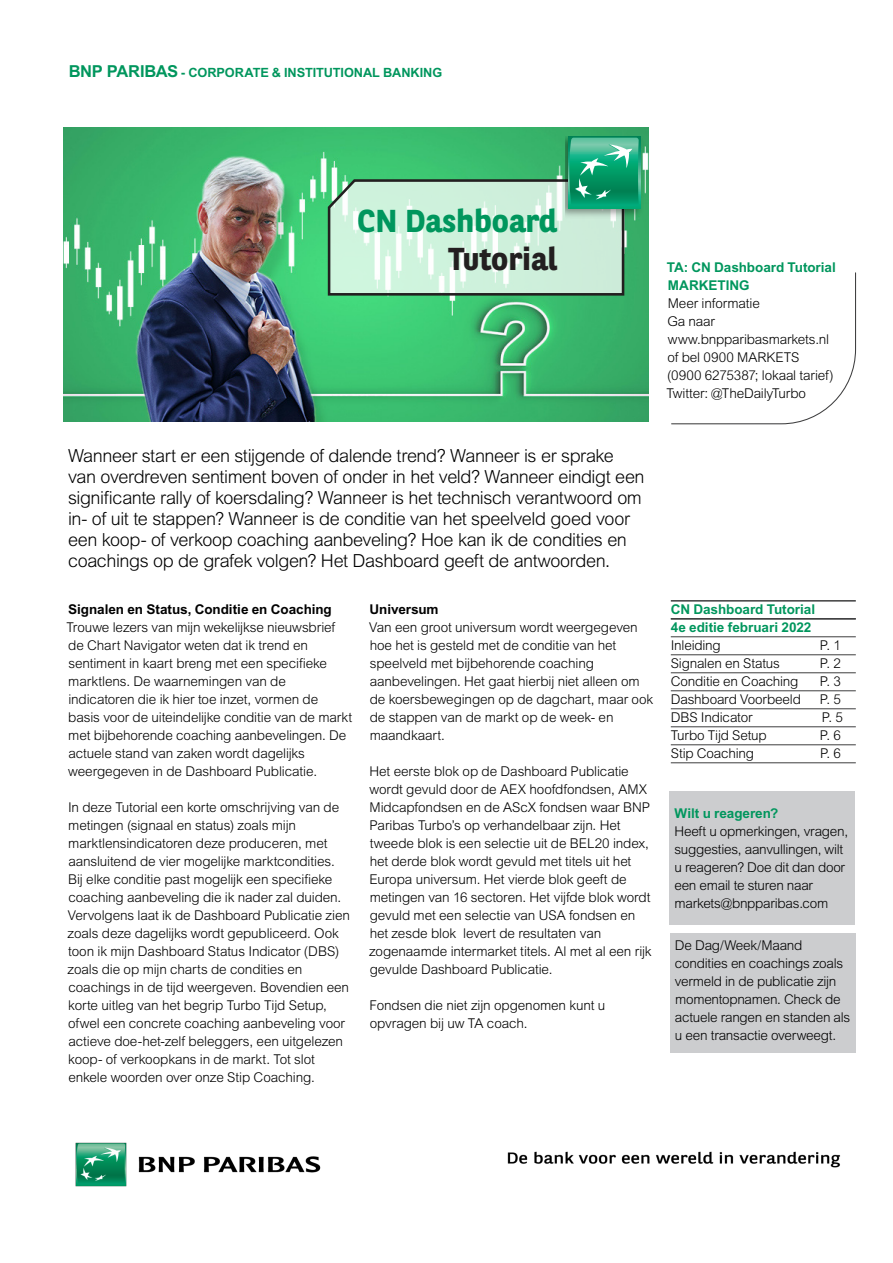
<style>
.page{position:relative;width:893px;height:1263px;background:#fff}
.page>*{position:absolute;margin:0;border:0;box-sizing:border-box;transform-origin:0 0}
.Réf_8_couv{font:700 31.65px "BNPP Sans";color:#00965d}
.Réf_8_couv-2{font:700 31.65px "BNPP Sans";color:#231f20}
.Body{font:300 18px/21px "Arial MT Std";letter-spacing:-.02em;color:#000}
.Bullet_points_level{font:300 13.5px/18px "Arial MT Std";letter-spacing:-.01em;color:#000}
.Intro_text_14_16pt{font:300 13.5px/18px "Arial MT Std";letter-spacing:-.015em;color:#000}
.Intro_text_14_16pt-2{font:700 13.5px "Arial MT Std";letter-spacing:-.005em;color:#00965d}
.Subheading_level_1_9{font:700 13.5px "Arial MT Std";letter-spacing:-.005em;color:#00965d}
.Subheading_level_1_9-2{font:300 13.5px "Arial MT Std";letter-spacing:-.01em;color:#000}
.Business_area_8_5_9p{font:700 12.75px "Arial MT Std";letter-spacing:-.005em;color:#00965d}
.s1{font-size:16.5px}
.s2{font-weight:700}
.s3{font-weight:700;color:#00965d}
</style>
<div class="page">
<img style="left:64px;top:128px;width:584px;height:293px">
<hr style="left:671px;top:600px;width:185px;height:2px;background:#3e3e3f">
<hr style="left:671px;top:618px;width:185px;height:2px;background:#3e3e3f">
<hr style="left:671px;top:636px;width:185px;height:1px;background:#3e3e3f">
<hr style="left:671px;top:654px;width:185px;height:1px;background:#3e3e3f">
<hr style="left:671px;top:672px;width:185px;height:1px;background:#3e3e3f">
<hr style="left:671px;top:690px;width:185px;height:1px;background:#3e3e3f">
<hr style="left:671px;top:708px;width:185px;height:1px;background:#3e3e3f">
<hr style="left:671px;top:726px;width:185px;height:1px;background:#3e3e3f">
<hr style="left:671px;top:744px;width:185px;height:1px;background:#3e3e3f">
<hr style="left:671px;top:762px;width:185px;height:1px;background:#3e3e3f">
<svg style="left:671px;top:272px;width:186px;height:153px"></svg>
<div style="left:670px;top:791px;width:185px;height:134px;background:#cccdcf"></div>
<img style="left:565px;top:137px;width:81px;height:85px">
<svg style="left:568px;top:137px;width:72px;height:72px"></svg>
<svg style="left:325px;top:138px;width:314px;height:159px;background:#96d6b3"></svg>
<img style="left:75px;top:1142px;width:246px;height:45px">
<img style="left:507px;top:1151px;width:334px;height:17px">
<div style="left:670px;top:933px;width:185px;height:120px;background:#cccdcf"></div>
<p class="Business_area_8_5_9p" style="left:69px;top:65px;width:375px"><span class="s1">BNP PARIBAS</span> - CORPORATE &amp; INSTITUTIONAL BANKING</p>
<p class="Réf_8_couv" style="left:358px;top:199px;width:201px">CN Dashboard</p>
<p class="Réf_8_couv-2" style="left:448px;top:237px;width:111px">Tutorial</p>
<p class="Subheading_level_1_9" style="left:667px;top:260px;width:170px">TA: CN Dashboard Tutorial</p>
<p class="Subheading_level_1_9" style="left:668px;top:278px;width:83px">MARKETING</p>
<p class="Subheading_level_1_9-2" style="left:668px;top:296px;width:94px">Meer informatie</p>
<p class="Intro_text_14_16pt" style="left:667px;top:313px;width:49px">Ga naar</p>
<p class="Intro_text_14_16pt" style="left:668px;top:331px;width:163px">www.bnpparibasmarkets.nl</p>
<p class="Intro_text_14_16pt" style="left:667px;top:349px;width:168px">of bel 0900 MARKETS (0900 6275387; lokaal tarief)</p>
<p class="Intro_text_14_16pt" style="left:666px;top:385px;width:141px">Twitter: @TheDailyTurbo</p>
<p class="Body" style="left:68px;top:445px;width:578px">Wanneer start er een stijgende of dalende trend? Wanneer is er sprake van overdreven sentiment boven of onder in het veld? Wanneer eindigt een significante rally of koersdaling? Wanneer is het technisch verantwoord om in- of uit te stappen? Wanneer is de conditie van het speelveld goed voor een koop- of verkoop coaching aanbeveling? Hoe kan ik de condities en coachings op de grafek volgen? Het Dashboard geeft de antwoorden.</p>
<p class="Bullet_points_level" style="left:67px;top:601px;width:287px"><span class="s2">Signalen en Status, Conditie en Coaching </span>Trouwe lezers van mijn wekelijkse nieuwsbrief de Chart Navigator weten dat ik trend en sentiment in kaart breng met een specifieke marktlens. De waarnemingen van de indicatoren die ik hier toe inzet, vormen de<br>basis voor de uiteindelijke conditie van de markt met bijbehorende coaching aanbevelingen. De actuele stand van zaken wordt dagelijks weergegeven in de Dashboard Publicatie.</p>
<p class="Bullet_points_level" style="left:68px;top:799px;width:284px">In deze Tutorial een korte omschrijving van de metingen (signaal en status) zoals mijn marktlensindicatoren deze produceren, met aansluitend de vier mogelijke marktcondities.<br>Bij elke conditie past mogelijk een specifieke coaching aanbeveling die ik nader zal duiden.<br>Vervolgens laat ik de Dashboard Publicatie zien zoals deze dagelijks wordt gepubliceerd. Ook toon ik mijn Dashboard Status Indicator (DBS) zoals die op mijn charts de condities en coachings in de tijd weergeven. Bovendien een korte uitleg van het begrip Turbo Tijd Setup, ofwel een concrete coaching aanbeveling voor actieve doe-het-zelf beleggers, een uitgelezen koop- of verkoopkans in de markt. Tot slot enkele woorden over onze Stip Coaching.</p>
<p class="Bullet_points_level" style="left:369px;top:601px;width:286px"><span class="s2">Universum<br></span>Van een groot universum wordt weergegeven hoe het is gesteld met de conditie van het speelveld met bijbehorende coaching aanbevelingen. Het gaat hierbij niet alleen om de koersbewegingen op de dagchart, maar ook de stappen van de markt op de week- en maandkaart.</p>
<p class="Bullet_points_level" style="left:369px;top:763px;width:284px">Het eerste blok op de Dashboard Publicatie wordt gevuld door de AEX hoofdfondsen, AMX Midcapfondsen en de AScX fondsen waar BNP Paribas Turbo’s op verhandelbaar zijn. Het tweede blok is een selectie uit de BEL20 index, het derde blok wordt gevuld met titels uit het Europa universum. Het vierde blok geeft de metingen van 16 sectoren. Het vijfde blok wordt gevuld met een selectie van USA fondsen en het zesde blok levert de resultaten van zogenaamde intermarket titels. Al met al een rijk gevulde Dashboard Publicatie.</p>
<p class="Bullet_points_level" style="left:370px;top:997px;width:237px">Fondsen die niet zijn opgenomen kunt u opvragen bij uw TA coach.</p>
<p class="Intro_text_14_16pt-2" style="left:671px;top:602px;width:146px">CN Dashboard Tutorial</p>
<p class="Intro_text_14_16pt-2" style="left:671px;top:620px;width:142px">4e editie februari 2022</p>
<p class="Intro_text_14_16pt" style="left:671px;top:637px;width:51px">Inleiding</p>
<p class="Intro_text_14_16pt" style="left:820px;top:637px;width:22px">P. 1</p>
<p class="Intro_text_14_16pt" style="left:671px;top:655px;width:111px">Signalen en Status</p>
<p class="Intro_text_14_16pt" style="left:820px;top:655px;width:22px">P. 2</p>
<p class="Intro_text_14_16pt" style="left:671px;top:673px;width:129px">Conditie en Coaching</p>
<p class="Intro_text_14_16pt" style="left:820px;top:673px;width:22px">P. 3</p>
<p class="Intro_text_14_16pt" style="left:671px;top:691px;width:132px">Dashboard Voorbeeld</p>
<p class="Intro_text_14_16pt" style="left:820px;top:691px;width:22px">P. 5</p>
<p class="Intro_text_14_16pt" style="left:671px;top:709px;width:83px">DBS Indicator</p>
<p class="Intro_text_14_16pt" style="left:822px;top:709px;width:22px">P. 5</p>
<p class="Intro_text_14_16pt" style="left:671px;top:727px;width:97px">Turbo Tijd Setup</p>
<p class="Intro_text_14_16pt" style="left:820px;top:727px;width:22px">P. 6</p>
<p class="Intro_text_14_16pt" style="left:671px;top:745px;width:85px">Stip Coaching</p>
<p class="Intro_text_14_16pt" style="left:820px;top:745px;width:22px">P. 6</p>
<p class="Intro_text_14_16pt" style="left:674px;top:804px;width:175px"><span class="s3">Wilt u reageren?<br></span>Heeft u opmerkingen, vragen, suggesties, aanvullingen, wilt u reageren? Doe dit dan door een email te sturen naar markets@bnpparibas.com</p>
<p class="Intro_text_14_16pt" style="left:675px;top:936px;width:177px">De Dag/Week/Maand condities en coachings zoals vermeld in de publicatie zijn momentopnamen. Check de actuele rangen en standen als u een transactie overweegt.</p>
</div>
